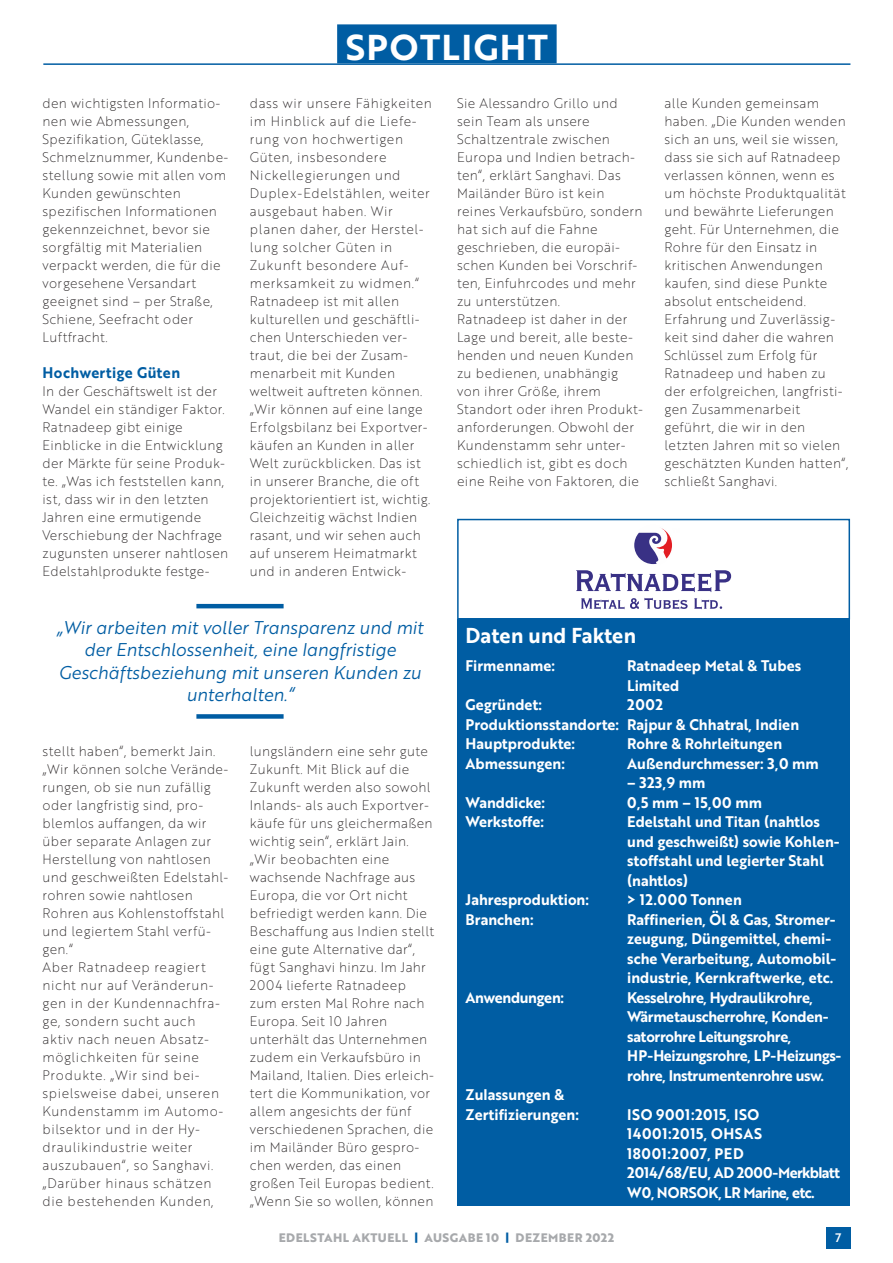
<style>
.page{position:relative;width:893px;height:1263px;background:#fff}
.page>*{position:absolute;margin:0;border:0;box-sizing:border-box;transform-origin:0 0}
.t1{font:34.95px "Brother 1816 Bold";letter-spacing:.04em;color:#fff}
.t2{font:21px "Brother 1816 Bold";color:#fff;scale:.96 1}
.t3{font:18px/22.5px "Brother 1816 Book Italic";color:#005da3;text-align:center;scale:.96 1}
.t4{font:15px/19.5px "Brother 1816 Bold";color:#fff;scale:.96 1}
.t5{font:15px/19.5px "Brother 1816 Bold";letter-spacing:-.025em;color:#fff;scale:.96 1}
.t6{font:15px "Brother 1816 Bold";letter-spacing:.025em;color:#005da3;scale:.96 1}
.t7{font:13.5px/18px "Brother 1816 Thin";letter-spacing:.025em;color:#231f20;scale:.96 1}
.t8{font:13.5px/18px "Brother 1816 Thin";letter-spacing:.045em;color:#231f20;scale:.96 1}
.t9{font:700 12px "Brother 1816 Extra";letter-spacing:.04em;color:#a7a9ac}
.t10{font:12px "Brother 1816 Medium";color:#fff}
.s1{color:#005da3}
</style>
<div class="page">
<div style="left:826px;top:1227px;width:24px;height:22px;background:#005da3"></div>
<div style="left:337px;top:24px;width:220px;height:39px;background:#005da3"></div>
<hr style="left:43px;top:63px;width:807px;height:2px;background:#005da3">
<div style="left:457px;top:619px;width:393px;height:587px;background:#005da3"></div>
<svg style="left:576px;top:570px;width:155px;height:39px"></svg>
<svg style="left:634px;top:528px;width:38px;height:36px"></svg>
<div style="left:457px;top:519px;width:393px;height:100px;border:2px solid #005da3"></div>
<hr style="left:196px;top:604px;width:88px;height:4px;background:#005da3">
<div style="left:196px;top:714px;width:88px;height:5px;background:#005da3"></div>
<p class="t7" style="left:43px;top:96px;width:195px">den wichtigsten Informatio&shy;nen wie Abmessungen,<br>Spezifikation, Güteklasse,<br>Schmelznummer, Kundenbe&shy;stellung sowie mit allen vom<br>Kunden gewünschten spezifischen Informationen gekennzeichnet, bevor sie sorgfältig mit Materialien verpackt werden, die für die vorgesehene Versandart geeignet sind – per Straße,<br>Schiene, Seefracht oder<br>Luftfracht.</p>
<p class="t6" style="left:43px;top:367px;width:145px">Hochwertige Güten</p>
<p class="t7" style="left:43px;top:384px;width:195px">In der Geschäftswelt ist der<br>Wandel ein ständiger Faktor.<br>Ratnadeep gibt einige<br>Einblicke in die Entwicklung der Märkte für seine Produk&shy;te. „Was ich feststellen kann, ist, dass wir in den letzten<br>Jahren eine ermutigende<br>Verschiebung der Nachfrage zugunsten unserer nahtlosen<br>Edelstahlprodukte festge-</p>
<h1 class="t1" style="left:346px;top:35px;width:204px">SPOTLIGHT</h1>
<p class="t7" style="left:250px;top:96px;width:191px">dass wir unsere Fähigkeiten im Hinblick auf die Liefe&shy;rung von hochwertigen<br>Güten, insbesondere<br>Nickellegierungen und<br>Duplex-Edelstählen, weiter ausgebaut haben. Wir planen daher, der Herstel&shy;lung solcher Güten in<br>Zukunft besondere Auf&shy;merksamkeit zu widmen.“<br>Ratnadeep ist mit allen kulturellen und geschäftli&shy;chen Unterschieden ver&shy;traut, die bei der Zusam&shy;menarbeit mit Kunden weltweit auftreten können. „Wir können auf eine lange<br>Erfolgsbilanz bei Exportver&shy;käufen an Kunden in aller<br>Welt zurückblicken. Das ist in unserer Branche, die oft projektorientiert ist, wichtig.<br>Gleichzeitig wächst Indien rasant, und wir sehen auch auf unserem Heimatmarkt und in anderen Entwick-</p>
<p class="t7" style="left:457px;top:96px;width:195px">Sie Alessandro Grillo und sein Team als unsere<br>Schaltzentrale zwischen<br>Europa und Indien betrach&shy;ten“, erklärt Sanghavi. Das<br>Mailänder Büro ist kein reines Verkaufsbüro, sondern hat sich auf die Fahne geschrieben, die europäi&shy;schen Kunden bei Vorschrif&shy;ten, Einfuhrcodes und mehr zu unterstützen.<br>Ratnadeep ist daher in der<br>Lage und bereit, alle beste&shy;henden und neuen Kunden zu bedienen, unabhängig von ihrer Größe, ihrem<br>Standort oder ihren Produkt&shy;anforderungen. Obwohl der<br>Kundenstamm sehr unter&shy;schiedlich ist, gibt es doch eine Reihe von Faktoren, die</p>
<p class="t7" style="left:664px;top:96px;width:193px">alle Kunden gemeinsam haben. „Die Kunden wenden sich an uns, weil sie wissen, dass sie sich auf Ratnadeep verlassen können, wenn es um höchste Produktqualität und bewährte Lieferungen geht. Für Unternehmen, die<br>Rohre für den Einsatz in kritischen Anwendungen kaufen, sind diese Punkte absolut entscheidend.<br>Erfahrung und Zuverlässig&shy;keit sind daher die wahren<br>Schlüssel zum Erfolg für<br>Ratnadeep und haben zu der erfolgreichen, langfristi&shy;gen Zusammenarbeit geführt, die wir in den letzten Jahren mit so vielen geschätzten Kunden hatten“, schließt Sanghavi.</p>
<h3 class="t3" style="left:57px;top:618px;width:383px">„Wir arbeiten mit voller Transparenz und mit der Entschlossenheit, eine langfristige Geschäftsbeziehung mit unseren Kunden zu unterhalten.“</h3>
<p class="t8" style="left:43px;top:744px;width:195px">stellt haben“, bemerkt Jain. „Wir können solche Verände&shy;rungen, ob sie nun zufällig oder langfristig sind, pro&shy;blemlos auffangen, da wir über separate Anlagen zur<br>Herstellung von nahtlosen und geschweißten Edelstahl&shy;rohren sowie nahtlosen<br>Rohren aus Kohlenstoffstahl und legiertem Stahl verfü&shy;gen.“<br>Aber Ratnadeep reagiert nicht nur auf Veränderun&shy;gen in der Kundennachfra&shy;ge, sondern sucht auch aktiv nach neuen Absatz&shy;möglichkeiten für seine<br>Produkte. „Wir sind bei&shy;spielsweise dabei, unseren<br>Kundenstamm im Automo&shy;bilsektor und in der Hy&shy;draulikindustrie weiter auszubauen“, so Sanghavi. „Darüber hinaus schätzen die bestehenden Kunden,</p>
<p class="t7" style="left:250px;top:744px;width:194px">lungsländern eine sehr gute<br>Zukunft. Mit Blick auf die<br>Zukunft werden also sowohl<br>Inlands- als auch Exportver&shy;käufe für uns gleichermaßen wichtig sein“, erklärt Jain. „Wir beobachten eine wachsende Nachfrage aus<br>Europa, die vor Ort nicht befriedigt werden kann. Die<br>Beschaffung aus Indien stellt eine gute Alternative dar“, fügt Sanghavi hinzu. Im Jahr<br>2004 lieferte Ratnadeep zum ersten Mal Rohre nach<br>Europa. Seit 10 Jahren unterhält das Unternehmen zudem ein Verkaufsbüro in<br>Mailand, Italien. Dies erleich&shy;tert die Kommunikation, vor allem angesichts der fünf verschiedenen Sprachen, die im Mailänder Büro gespro&shy;chen werden, das einen großen Teil Europas bedient. „Wenn Sie so wollen, können</p>
<h2 class="t2" style="left:466px;top:628px;width:179px">Daten und Fakten</h2>
<p class="t4" style="left:466px;top:658px;width:94px">Firmenname:</p>
<p class="t4" style="left:627px;top:658px;width:183px">Ratnadeep Metal &amp; Tubes<br>Limited</p>
<p class="t4" style="left:466px;top:697px;width:81px">Gegründet:</p>
<p class="t4" style="left:466px;top:697px;width:349px;text-indent:162px">2002<br>Produktionsstandorte: Rajpur &amp; Chhatral, Indien<br>Hauptprodukte:</p>
<p class="t4" style="left:627px;top:736px;width:163px">Rohre &amp; Rohrleitungen</p>
<p class="t4" style="left:466px;top:755px;width:105px">Abmessungen:</p>
<p class="t4" style="left:627px;top:755px;width:201px">Außendurchmesser: 3,0 mm</p>
<p class="t4" style="left:627px;top:775px;width:83px">– 323,9 mm</p>
<p class="t4" style="left:466px;top:794px;width:84px">Wanddicke:</p>
<p class="t4" style="left:627px;top:794px;width:142px">0,5 mm – 15,00 mm</p>
<p class="t4" style="left:466px;top:814px;width:83px">Werkstoffe:</p>
<p class="t4" style="left:627px;top:814px;width:223px">Edelstahl und Titan (nahtlos und geschweißt) sowie Kohlen&shy;stoffstahl und legierter Stahl (nahtlos)</p>
<p class="t4" style="left:466px;top:892px;width:130px">Jahresproduktion:</p>
<p class="t4" style="left:627px;top:892px;width:121px">&gt; 12.000 Tonnen</p>
<p class="t4" style="left:466px;top:911px;width:72px">Branchen:</p>
<p class="t4" style="left:627px;top:911px;width:219px">Raffinerien, Öl &amp; Gas, Stromer&shy;zeugung, Düngemittel, chemi&shy;sche Verarbeitung, Automobil&shy;industrie, Kernkraftwerke, etc.</p>
<p class="t5" style="left:466px;top:989px;width:104px">Anwendungen:</p>
<p class="t5" style="left:627px;top:989px;width:225px">Kesselrohre, Hydraulikrohre,<br>Wärmetauscherrohre, Konden&shy;satorrohre Leitungsrohre,<br>HP-Heizungsrohre, LP-Heizungs&shy;rohre, Instrumentenrohre usw.</p>
<p class="t4" style="left:466px;top:1087px;width:120px">Zulassungen &amp;<br>Zertifizierungen:</p>
<p class="t4" style="left:627px;top:1106px;width:223px">ISO 9001:2015, ISO<br>14001:2015, OHSAS<br>18001:2007, PED<br>2014/68/EU, AD 2000-Merkblatt<br>W0, NORSOK, LR Marine, etc.</p>
<p class="t9" style="left:279px;top:1233px;width:337px">EDELSTAHL AKTUELL <span class="s1">|</span> AUSGABE 10 <span class="s1">|</span> DEZEMBER 2022</p>
<p class="t10" style="left:835px;top:1234px;width:7px">7</p>
</div>
